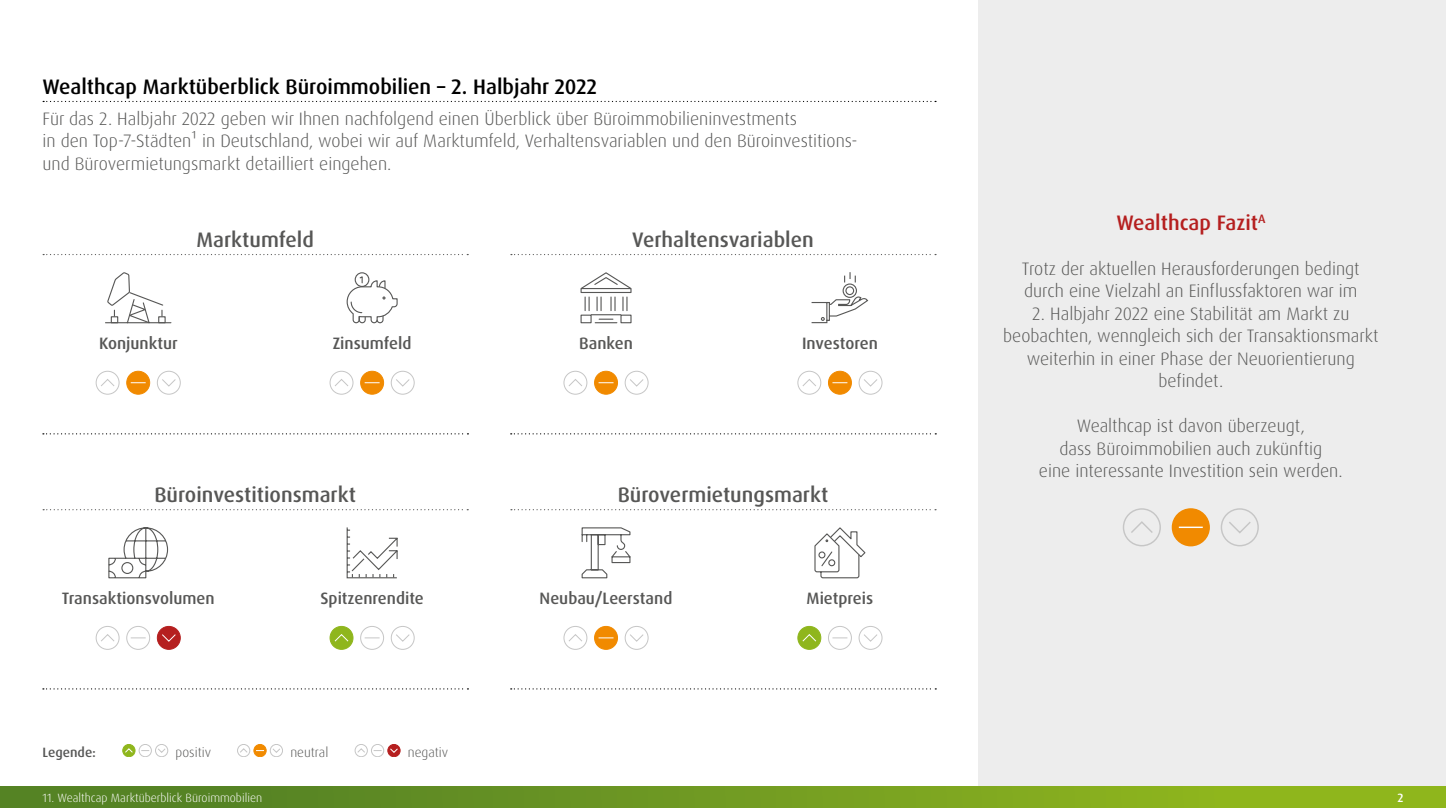
<style>
.page{position:relative;width:1446px;height:808px;background:#fff}
.page>*{position:absolute;margin:0;border:0;box-sizing:border-box;transform-origin:0 0}
.t1{font:500 21px "Dax OT";color:#575756}
.t2{font:500 21px "Dax OT";color:#000}
.t3{font:500 21px "Dax OT";color:#b51f1f}
.t4{font:300 18px/22.5px "Dax OT";color:#575756}
.t5{font:500 16.5px "Dax OT";color:#575756}
.t6{font:300 13.5px "Dax OT";color:#575756}
.t7{font:500 13.5px "Dax OT";color:#575756}
.t8{font:300 12px "Dax OT";color:#fff}
.t9{font:500 12px "Dax OT";color:#fff}
</style>
<div class="page">
<div style="left:978px;top:0;width:468px;height:808px;background:#ededed"></div>
<svg style="left:43px;top:509px;width:425px;height:1px"></svg>
<svg style="left:511px;top:254px;width:425px;height:1px"></svg>
<svg style="left:511px;top:509px;width:425px;height:1px"></svg>
<svg style="left:580px;top:272px;width:52px;height:52px"></svg>
<svg style="left:43px;top:254px;width:425px;height:70px"></svg>
<svg style="left:811px;top:272px;width:57px;height:52px"></svg>
<svg style="left:43px;top:433px;width:425px;height:1px"></svg>
<svg style="left:43px;top:688px;width:425px;height:1px"></svg>
<svg style="left:511px;top:433px;width:425px;height:1px"></svg>
<svg style="left:511px;top:688px;width:425px;height:1px"></svg>
<svg style="left:108px;top:527px;width:61px;height:52px"></svg>
<svg style="left:346px;top:527px;width:52px;height:52px"></svg>
<svg style="left:814px;top:527px;width:52px;height:52px"></svg>
<svg style="left:581px;top:527px;width:50px;height:52px"></svg>
<div style="left:139px;top:744px;width:13px;height:13px;border:1px solid #c6c6c6;border-radius:50%"></div>
<div style="left:123px;top:744px;width:12px;height:13px;background:#8fb61d;border-radius:50%"></div>
<div style="left:122px;top:744px;width:13px;height:13px;border:1px solid #8fb61d;border-radius:50%"></div>
<svg style="left:125px;top:748px;width:8px;height:5px"></svg>
<div style="left:155px;top:744px;width:13px;height:13px;border:1px solid #c6c6c6;border-radius:50%"></div>
<svg style="left:158px;top:748px;width:8px;height:5px"></svg>
<svg style="left:254px;top:744px;width:12px;height:13px"></svg>
<div style="left:254px;top:744px;width:12px;height:13px;border:1px solid #f18a00;border-radius:50%"></div>
<div style="left:237px;top:744px;width:13px;height:13px;border:1px solid #c6c6c6;border-radius:50%"></div>
<svg style="left:240px;top:748px;width:7px;height:5px"></svg>
<div style="left:270px;top:744px;width:13px;height:13px;border:1px solid #c6c6c6;border-radius:50%"></div>
<svg style="left:273px;top:748px;width:7px;height:5px"></svg>
<div style="left:371px;top:744px;width:13px;height:13px;border:1px solid #c6c6c6;border-radius:50%"></div>
<div style="left:355px;top:744px;width:13px;height:13px;border:1px solid #c6c6c6;border-radius:50%"></div>
<svg style="left:357px;top:748px;width:8px;height:5px"></svg>
<div style="left:388px;top:744px;width:12px;height:13px;background:#b51f1f;border-radius:50%"></div>
<div style="left:388px;top:744px;width:12px;height:13px;border:1px solid #b51f1f;border-radius:50%"></div>
<svg style="left:390px;top:748px;width:8px;height:5px"></svg>
<div style="left:1172px;top:509px;width:37px;height:37px;background:#f18a00;border-radius:50%"></div>
<div style="left:1171px;top:508px;width:39px;height:38px;border:1px solid #f18a00;border-radius:50%"></div>
<svg style="left:1179px;top:527px;width:24px;height:1px"></svg>
<div style="left:1123px;top:508px;width:38px;height:38px;border:1px solid #c6c6c6;border-radius:50%"></div>
<svg style="left:1131px;top:521px;width:22px;height:12px"></svg>
<div style="left:1220px;top:508px;width:39px;height:38px;border:1px solid #c6c6c6;border-radius:50%"></div>
<svg style="left:1229px;top:522px;width:22px;height:12px"></svg>
<div style="left:127px;top:371px;width:23px;height:23px;background:#f18a00;border-radius:50%"></div>
<div style="left:126px;top:371px;width:24px;height:24px;border:1px solid #f18a00;border-radius:50%"></div>
<svg style="left:131px;top:382px;width:15px;height:1px"></svg>
<div style="left:96px;top:371px;width:24px;height:24px;border:1px solid #c6c6c6;border-radius:50%"></div>
<svg style="left:101px;top:379px;width:14px;height:7px"></svg>
<div style="left:157px;top:371px;width:24px;height:24px;border:1px solid #c6c6c6;border-radius:50%"></div>
<svg style="left:162px;top:379px;width:14px;height:8px"></svg>
<div style="left:361px;top:371px;width:23px;height:23px;background:#f18a00;border-radius:50%"></div>
<div style="left:360px;top:371px;width:24px;height:24px;border:1px solid #f18a00;border-radius:50%"></div>
<svg style="left:365px;top:382px;width:15px;height:1px"></svg>
<div style="left:330px;top:371px;width:23px;height:24px;border:1px solid #c6c6c6;border-radius:50%"></div>
<svg style="left:335px;top:379px;width:13px;height:7px"></svg>
<div style="left:391px;top:371px;width:24px;height:24px;border:1px solid #c6c6c6;border-radius:50%"></div>
<svg style="left:396px;top:379px;width:14px;height:8px"></svg>
<div style="left:594px;top:371px;width:23px;height:23px;background:#f18a00;border-radius:50%"></div>
<div style="left:594px;top:371px;width:24px;height:24px;border:1px solid #f18a00;border-radius:50%"></div>
<svg style="left:598px;top:382px;width:15px;height:1px"></svg>
<div style="left:563px;top:371px;width:24px;height:24px;border:1px solid #c6c6c6;border-radius:50%"></div>
<svg style="left:568px;top:379px;width:14px;height:7px"></svg>
<div style="left:625px;top:371px;width:23px;height:24px;border:1px solid #c6c6c6;border-radius:50%"></div>
<svg style="left:630px;top:379px;width:14px;height:8px"></svg>
<div style="left:594px;top:626px;width:23px;height:23px;background:#f18a00;border-radius:50%"></div>
<div style="left:594px;top:626px;width:24px;height:24px;border:1px solid #f18a00;border-radius:50%"></div>
<svg style="left:598px;top:637px;width:15px;height:1px"></svg>
<div style="left:563px;top:626px;width:24px;height:24px;border:1px solid #c6c6c6;border-radius:50%"></div>
<svg style="left:569px;top:634px;width:13px;height:8px"></svg>
<div style="left:625px;top:626px;width:23px;height:24px;border:1px solid #c6c6c6;border-radius:50%"></div>
<svg style="left:630px;top:634px;width:13px;height:8px"></svg>
<div style="left:828px;top:626px;width:24px;height:24px;border:1px solid #c6c6c6;border-radius:50%"></div>
<svg style="left:832px;top:637px;width:15px;height:1px"></svg>
<div style="left:798px;top:626px;width:23px;height:23px;background:#8fb61d;border-radius:50%"></div>
<div style="left:797px;top:626px;width:24px;height:24px;border:1px solid #8fb61d;border-radius:50%"></div>
<svg style="left:802px;top:634px;width:15px;height:8px"></svg>
<div style="left:858px;top:626px;width:24px;height:24px;border:1px solid #c6c6c6;border-radius:50%"></div>
<svg style="left:864px;top:634px;width:13px;height:8px"></svg>
<div style="left:360px;top:626px;width:24px;height:24px;border:1px solid #c6c6c6;border-radius:50%"></div>
<svg style="left:365px;top:637px;width:15px;height:1px"></svg>
<div style="left:330px;top:626px;width:23px;height:23px;background:#8fb61d;border-radius:50%"></div>
<div style="left:330px;top:626px;width:23px;height:24px;border:1px solid #8fb61d;border-radius:50%"></div>
<svg style="left:334px;top:634px;width:15px;height:8px"></svg>
<div style="left:391px;top:626px;width:24px;height:24px;border:1px solid #c6c6c6;border-radius:50%"></div>
<svg style="left:396px;top:634px;width:14px;height:8px"></svg>
<div style="left:126px;top:626px;width:24px;height:24px;border:1px solid #c6c6c6;border-radius:50%"></div>
<svg style="left:131px;top:637px;width:15px;height:1px"></svg>
<div style="left:96px;top:626px;width:24px;height:24px;border:1px solid #c6c6c6;border-radius:50%"></div>
<svg style="left:101px;top:634px;width:14px;height:8px"></svg>
<div style="left:157px;top:626px;width:23px;height:23px;background:#b51f1f;border-radius:50%"></div>
<div style="left:157px;top:626px;width:24px;height:24px;border:1px solid #b51f1f;border-radius:50%"></div>
<svg style="left:162px;top:634px;width:14px;height:8px"></svg>
<div style="left:828px;top:371px;width:23px;height:23px;background:#f18a00;border-radius:50%"></div>
<div style="left:828px;top:371px;width:24px;height:24px;border:1px solid #f18a00;border-radius:50%"></div>
<svg style="left:832px;top:382px;width:15px;height:1px"></svg>
<div style="left:797px;top:371px;width:24px;height:24px;border:1px solid #c6c6c6;border-radius:50%"></div>
<svg style="left:802px;top:379px;width:14px;height:7px"></svg>
<div style="left:858px;top:371px;width:24px;height:24px;border:1px solid #c6c6c6;border-radius:50%"></div>
<svg style="left:864px;top:379px;width:13px;height:8px"></svg>
<svg style="left:43px;top:101px;width:893px;height:1px"></svg>
<div style="left:0;top:787px;width:1446px;height:21px;background:linear-gradient(to right,#4d7b26,#96bc1c)"></div>
<p class="t2" style="left:43px;top:73px;width:556px">Wealthcap Marktüberblick Büroimmobilien – 2. Halbjahr 2022</p>
<p class="t4" style="left:43px;top:107px;width:816px">Für das 2. Halbjahr 2022 geben wir Ihnen nachfolgend einen Überblick über Büroimmobilieninvestments<br>in den Top-7-Städten¹ in Deutschland, wobei wir auf Marktumfeld, Verhaltensvariablen und den Büroinvestitions&shy;und Bürovermietungsmarkt detailliert eingehen.</p>
<p class="t1" style="left:196px;top:226px;width:119px">Marktumfeld</p>
<p class="t1" style="left:632px;top:226px;width:183px">Verhaltensvariablen</p>
<p class="t5" style="left:99px;top:332px;width:80px">Konjunktur</p>
<p class="t5" style="left:333px;top:332px;width:80px">Zinsumfeld</p>
<p class="t5" style="left:579px;top:332px;width:55px">Banken</p>
<p class="t5" style="left:802px;top:332px;width:77px">Investoren</p>
<p class="t1" style="left:154px;top:481px;width:203px">Büroinvestitionsmarkt</p>
<p class="t1" style="left:618px;top:481px;width:212px">Bürovermietungsmarkt</p>
<p class="t5" style="left:62px;top:588px;width:154px">Transaktionsvolumen</p>
<p class="t5" style="left:320px;top:588px;width:105px">Spitzenrendite</p>
<p class="t5" style="left:540px;top:588px;width:134px">Neubau/Leerstand</p>
<p class="t5" style="left:806px;top:588px;width:68px">Mietpreis</p>
<p class="t7" style="left:43px;top:744px;width:55px">Legende:</p>
<p class="t6" style="left:176px;top:744px;width:37px">positiv</p>
<p class="t6" style="left:290px;top:744px;width:40px">neutral</p>
<p class="t6" style="left:408px;top:744px;width:42px">negativ</p>
<p class="t3" style="left:1116px;top:209px;width:150px">Wealthcap Fazit<sup>A</sup></p>
<p class="t4" style="left:1022px;top:258px;width:339px">Trotz der aktuellen Herausforderungen bedingt durch eine Vielzahl an Einflussfaktoren war im</p>
<p class="t4" style="left:1003px;top:303px;width:377px;text-align:center">2. Halbjahr 2022 eine Stabilität am Markt zu beobachten, wenngleich sich der Transaktionsmarkt weiterhin in einer Phase der Neuorientierung befindet.</p>
<p class="t4" style="left:1039px;top:415px;width:305px;text-align:center">Wealthcap ist davon überzeugt,<br>dass Büroimmobilien auch zukünftig<br>eine interessante Investition sein werden.</p>
<p class="t8" style="left:43px;top:790px;width:221px">11. Wealthcap Marktüberblick Büroimmobilien</p>
<p class="t9" style="left:1397px;top:790px;width:8px">2</p>
</div>
